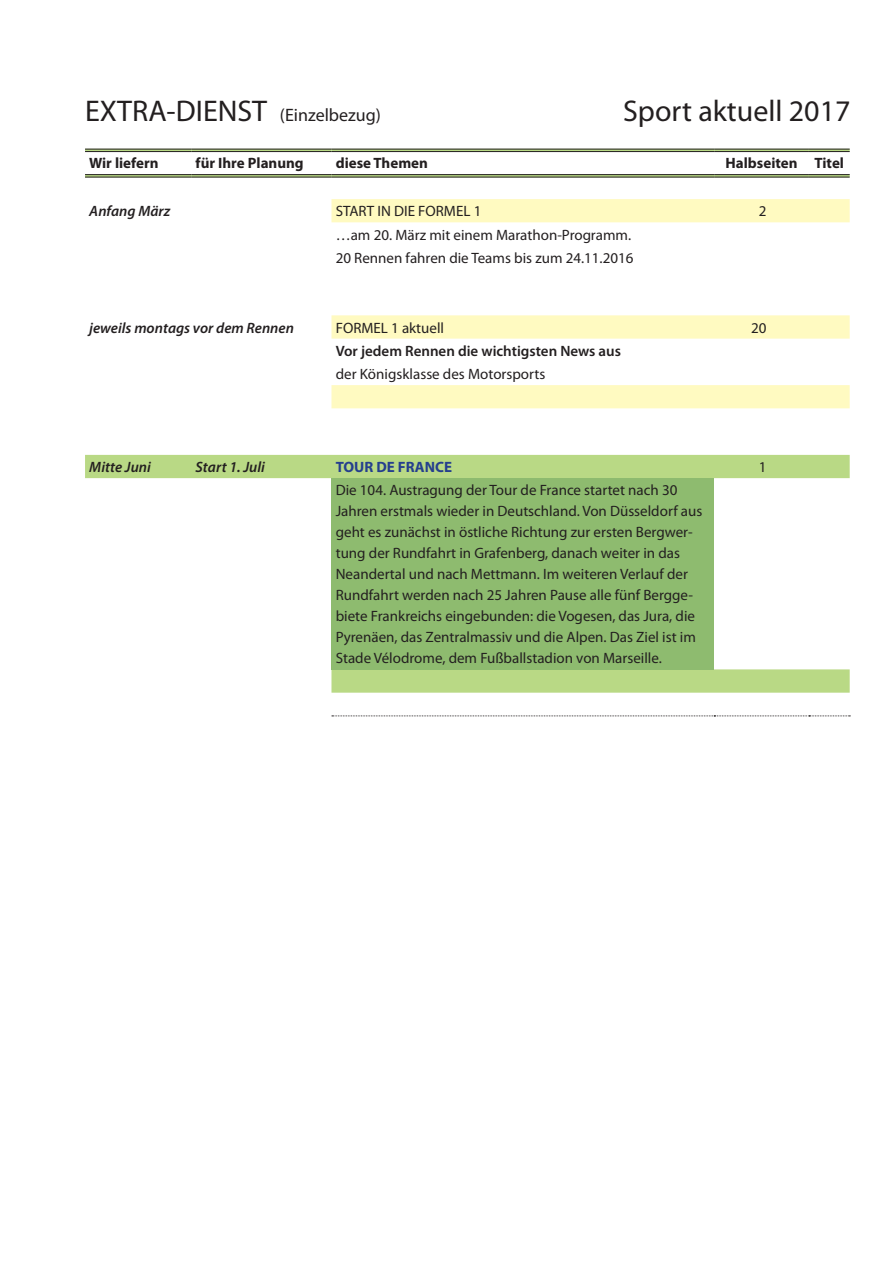
<style>
.page{position:relative;width:893px;height:1263px;background:#fff}
.page>*{position:absolute;margin:0;border:0;box-sizing:border-box;transform-origin:0 0}
.t1{font:30px "Myriad Pro";color:#231f20}
.t2{font:18px "Myriad Pro";color:#231f20}
.lauftext{font:15px/21px "Myriad Pro";color:#231f20}
.lauftext-2{font:italic 600 15px "Myriad Pro";color:#231f20}
.Titel_fett{font:700 15px "Myriad Pro";color:#231f20}
.magazin_fett{font:600 15px "Myriad Pro";color:#231f20}
.lauftext-3{font:700 15px "Myriad Pro";color:#253f8e}
.s1{font-size:30px}
</style>
<div class="page">
<svg style="left:331px;top:199px;width:519px;height:209px"></svg>
<svg style="left:85px;top:455px;width:765px;height:238px"></svg>
<div style="left:331px;top:478px;width:383px;height:191px;background:#8ebb6f"></div>
<hr style="left:85px;top:149px;width:106px;height:3px;background:#b9d985">
<hr style="left:191px;top:149px;width:140px;height:3px;background:#b9d985">
<hr style="left:331px;top:149px;width:383px;height:3px;background:#b9d985">
<hr style="left:714px;top:149px;width:95px;height:3px;background:#b9d985">
<hr style="left:809px;top:149px;width:41px;height:3px;background:#b9d985">
<hr style="left:85px;top:174px;width:106px;height:3px;background:#b9d985">
<hr style="left:191px;top:174px;width:140px;height:3px;background:#b9d985">
<hr style="left:331px;top:174px;width:383px;height:3px;background:#b9d985">
<hr style="left:714px;top:174px;width:95px;height:3px;background:#b9d985">
<hr style="left:809px;top:174px;width:41px;height:3px;background:#b9d985">
<hr style="left:85px;top:149px;width:106px;height:1px;background:#231f20">
<hr style="left:85px;top:151px;width:106px;height:1px;background:#231f20">
<hr style="left:191px;top:149px;width:140px;height:1px;background:#231f20">
<hr style="left:191px;top:151px;width:140px;height:1px;background:#231f20">
<hr style="left:331px;top:149px;width:383px;height:1px;background:#231f20">
<hr style="left:331px;top:151px;width:383px;height:1px;background:#231f20">
<hr style="left:714px;top:149px;width:95px;height:1px;background:#231f20">
<hr style="left:714px;top:151px;width:95px;height:1px;background:#231f20">
<hr style="left:809px;top:149px;width:41px;height:1px;background:#231f20">
<hr style="left:809px;top:151px;width:41px;height:1px;background:#231f20">
<hr style="left:85px;top:174px;width:106px;height:1px;background:#231f20">
<hr style="left:85px;top:177px;width:106px;height:1px;background:#231f20">
<hr style="left:191px;top:174px;width:140px;height:1px;background:#231f20">
<hr style="left:191px;top:177px;width:140px;height:1px;background:#231f20">
<hr style="left:331px;top:174px;width:383px;height:1px;background:#231f20">
<hr style="left:331px;top:177px;width:383px;height:1px;background:#231f20">
<hr style="left:714px;top:174px;width:95px;height:1px;background:#231f20">
<hr style="left:714px;top:177px;width:95px;height:1px;background:#231f20">
<hr style="left:809px;top:174px;width:41px;height:1px;background:#231f20">
<hr style="left:809px;top:177px;width:41px;height:1px;background:#231f20">
<svg style="left:332px;top:715px;width:518px;height:1px"></svg>
<p class="t2" style="left:85px;top:104px;width:297px"><span class="s1">EXTRA-DIENST</span> (Einzelbezug)</p>
<p class="t1" style="left:623px;top:92px;width:229px">Sport aktuell 2017</p>
<p class="Titel_fett" style="left:89px;top:153px;width:71px">Wir liefern</p>
<p class="Titel_fett" style="left:196px;top:153px;width:110px">für Ihre Planung</p>
<p class="Titel_fett" style="left:336px;top:153px;width:94px">diese Themen</p>
<p class="Titel_fett" style="left:725px;top:153px;width:74px">Halbseiten</p>
<p class="Titel_fett" style="left:815px;top:153px;width:31px">Titel</p>
<p class="lauftext-2" style="left:89px;top:202px;width:83px">Anfang März</p>
<p class="lauftext" style="left:336px;top:201px;width:147px">START IN DIE FORMEL 1</p>
<p class="lauftext" style="left:759px;top:201px;width:9px">2</p>
<p class="lauftext" style="left:336px;top:224px;width:297px">…am 20. März mit einem Marathon-Programm.</p>
<p class="lauftext" style="left:336px;top:247px;width:299px">20 Rennen fahren die Teams bis zum 24.11.2016</p>
<p class="lauftext-2" style="left:89px;top:318px;width:206px">jeweils montags vor dem Rennen</p>
<p class="lauftext" style="left:336px;top:317px;width:110px">FORMEL 1 aktuell</p>
<p class="lauftext" style="left:751px;top:317px;width:17px">20</p>
<p class="magazin_fett" style="left:336px;top:341px;width:287px">Vor jedem Rennen die wichtigsten News aus</p>
<p class="lauftext" style="left:336px;top:363px;width:211px">der Königsklasse des Motorsports</p>
<p class="lauftext-2" style="left:89px;top:458px;width:63px">Mitte Juni</p>
<p class="lauftext-2" style="left:196px;top:458px;width:71px">Start 1. Juli</p>
<p class="lauftext-3" style="left:336px;top:457px;width:118px">TOUR DE FRANCE</p>
<p class="lauftext" style="left:759px;top:456px;width:9px">1</p>
<p class="lauftext" style="left:336px;top:480px;width:368px">Die 104. Austragung der Tour de France startet nach 30<br>Jahren erstmals wieder in Deutschland. Von Düsseldorf aus geht es zunächst in östliche Richtung zur ersten Bergwer&shy;tung der Rundfahrt in Grafenberg, danach weiter in das Neandertal und nach Mettmann. Im weiteren Verlauf der Rundfahrt werden nach 25 Jahren Pause alle fünf Bergge&shy;biete Frankreichs eingebunden: die Vogesen, das Jura, die Pyrenäen, das Zentralmassiv und die Alpen. Das Ziel ist im Stade Vélodrome, dem Fußballstadion von Marseille.</p>
</div>
